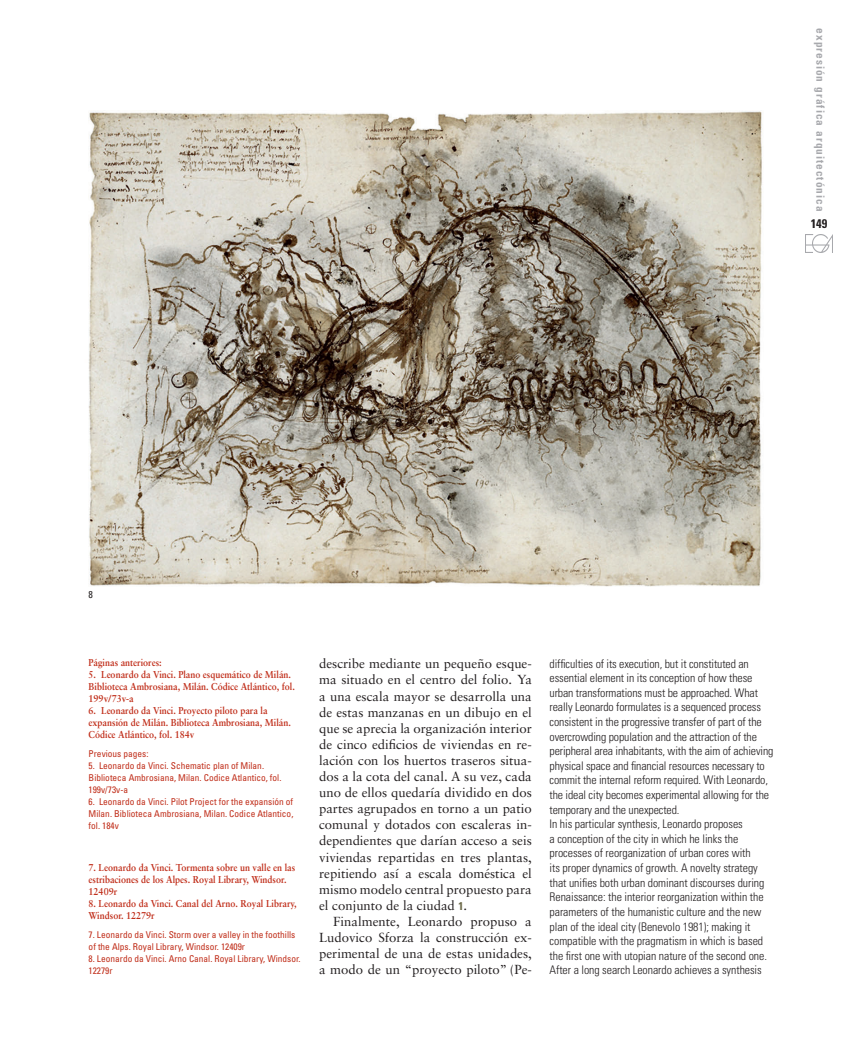
<style>
.page{position:relative;width:851px;height:1063px;background:#fff}
.page>*{position:absolute;margin:0;border:0;box-sizing:border-box;transform-origin:0 0}
.t1{font:13.12px/16.1px "Sabon";color:#231f20;text-align:justify}
.t2{font:700 condensed 12.5px "Univers";color:#231f20}
.t3{font:300 condensed 11.88px/14.6px "Univers";letter-spacing:-.01em;color:#231f20}
.t4{font:700 condensed 11.25px "Univers";letter-spacing:.09em;color:#a8a9ad}
.t5{font:700 10px/12px "Sabon";color:#c02d19;scale:.9 1}
.PIES_DE_FOTO_INGLES{font:condensed 10px "Univers";color:#231f20}
.t6{font:condensed 9.38px/12px "Univers";color:#c02d19}
.s1{font-family:"Univers";font-weight:700;font-stretch:condensed;font-size:11.25px;color:#6d6a4a}
</style>
<div class="page">
<img style="left:805px;top:235px;width:27px;height:17px">
<img style="left:88px;top:111px;width:674px;height:475px">
<p class="t4" style="left:827px;top:28px;width:184px;rotate:90deg">expresión gráfica arquitectónica</p>
<p class="t2" style="left:810px;top:216px;width:18px">149</p>
<p class="PIES_DE_FOTO_INGLES" style="left:89px;top:588px;width:6px">8</p>
<p class="t5" style="left:89px;top:656px;width:83px">Páginas anteriores:</p>
<p class="t5" style="left:89px;top:668px;width:230px">5. Leonardo da Vinci. Plano esquemático de Milán.<br>Biblioteca Ambrosiana, Milán. Códice Atlántico, fol.<br>199v/73v-a</p>
<p class="t5" style="left:89px;top:704px;width:226px">6. Leonardo da Vinci. Proyecto piloto para la expansión de Milán. Biblioteca Ambrosiana, Milán.<br>Códice Atlántico, fol. 184v</p>
<p class="t6" style="left:89px;top:748px;width:61px">Previous pages:</p>
<p class="t6" style="left:89px;top:760px;width:194px">5. Leonardo da Vinci. Schematic plan of Milan.<br>Biblioteca Ambrosiana, Milan. Codice Atlantico, fol.<br>199v/73v-a</p>
<p class="t6" style="left:89px;top:796px;width:206px;text-align:justify">6. Leonardo da Vinci. Pilot Project for the expansión of Milan. Biblioteca Ambrosiana, Milan. Codice Atlantico, fol. 184v</p>
<p class="t5" style="left:89px;top:861px;width:231px">7. Leonardo da Vinci. Tormenta sobre un valle en las estribaciones de los Alpes. Royal Library, Windsor.<br>12409r</p>
<p class="t5" style="left:89px;top:897px;width:233px">8. Leonardo da Vinci. Canal del Arno. Royal Library,<br>Windsor. 12279r</p>
<p class="t6" style="left:89px;top:929px;width:208px">7. Leonardo da Vinci. Storm over a valley in the foothills of the Alps. Royal Library, Windsor. 12409r</p>
<p class="t6" style="left:89px;top:953px;width:213px">8. Leonardo da Vinci. Arno Canal. Royal Library, Windsor.<br>12279r</p>
<p class="t1" style="left:319px;top:656px;width:214px">describe mediante un pequeño esque&shy;ma situado en el centro del folio. Ya a una escala mayor se desarrolla una de estas manzanas en un dibujo en el que se aprecia la organización interior de cinco edificios de viviendas en re&shy;lación con los huertos traseros situa&shy;dos a la cota del canal. A su vez, cada uno de ellos quedaría dividido en dos partes agrupados en torno a un patio comunal y dotados con escaleras in&shy;dependientes que darían acceso a seis viviendas repartidas en tres plantas, repitiendo así a escala doméstica el mismo modelo central propuesto para el conjunto de la ciudad <span class="s1">1</span>.</p>
<p class="t1" style="left:319px;top:913px;width:214px;text-indent:14px">Finalmente, Leonardo propuso a Ludovico Sforza la construcción ex&shy;perimental de una de estas unidades, a modo de un “proyecto piloto” (Pe-</p>
<p class="t3" style="left:549px;top:656px;width:225px">difficulties of its execution, but it constituted an essential element in its conception of how these urban transformations must be approached. What really Leonardo formulates is a sequenced process consistent in the progressive transfer of part of the overcrowding population and the attraction of the peripheral area inhabitants, with the aim of achieving physical space and financial resources necessary to commit the internal reform required. With Leonardo, the ideal city becomes experimental allowing for the temporary and the unexpected.</p>
<p class="t3" style="left:549px;top:817px;width:219px">In his particular synthesis, Leonardo proposes<br>a conception of the city in which he links the processes of reorganization of urban cores with<br>its proper dynamics of growth. A novelty strategy that unifies both urban dominant discourses during Renaissance: the interior reorganization within the parameters of the humanistic culture and the new plan of the ideal city (Benevolo 1981); making it compatible with the pragmatism in which is based the first one with utopian nature of the second one.<br>After a long search Leonardo achieves a synthesis</p>
</div>
